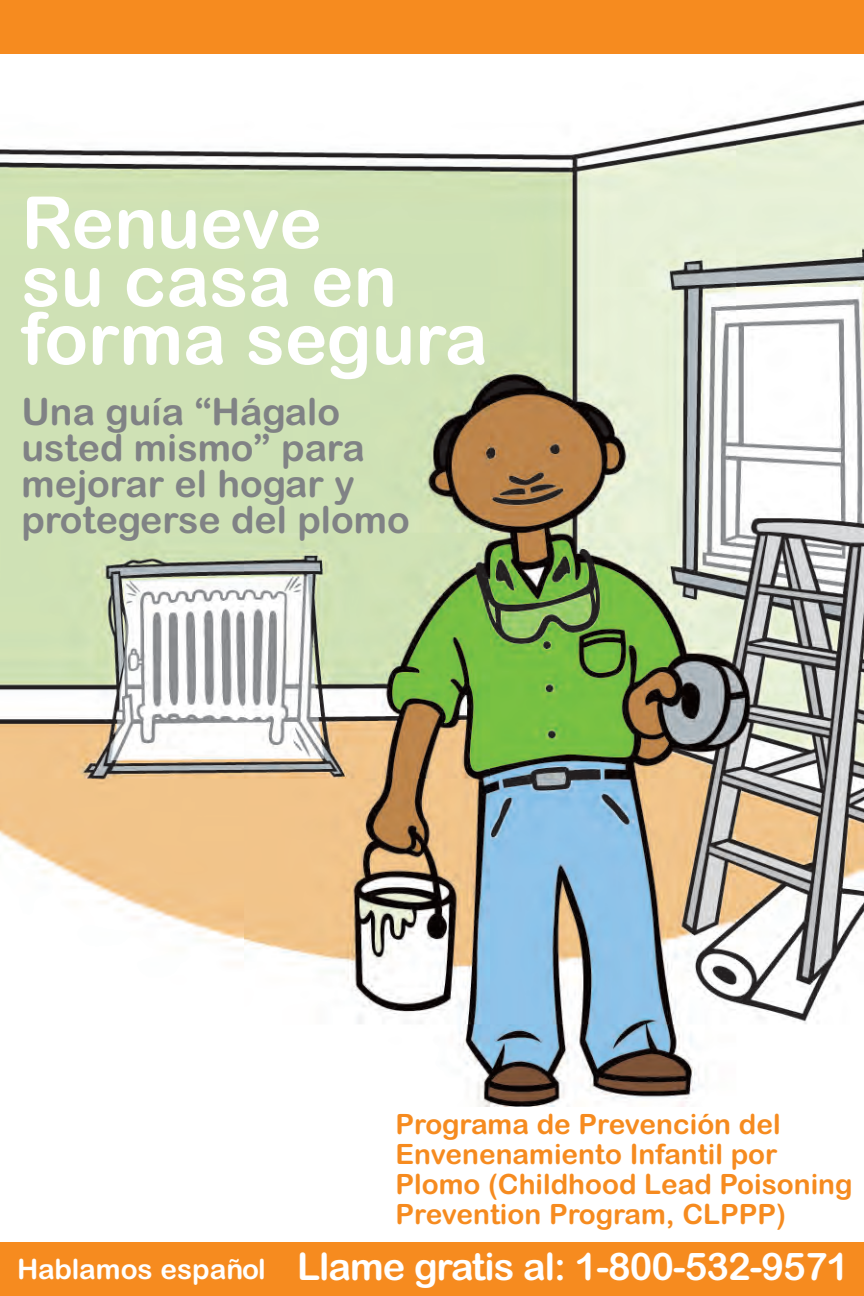
<style>
.page{position:relative;width:864px;height:1296px;background:#fff}
.page>*{position:absolute;margin:0;border:0;box-sizing:border-box;transform-origin:0 0}
.t1{font:72px/58px "Arial Rounded MT Bold";color:#fff}
.t2{font:38px "Arial Rounded MT Bold";letter-spacing:-.025em;color:#fff}
.t3{font:37.6px/36px "Arial Rounded MT Bold";color:#808285}
.t4{font:28px/30px "Arial Rounded MT Bold";color:#f68b1f}
.s1{font-size:28px}
</style>
<div class="page">
<img style="left:0;top:100px;width:864px;height:1007px">
<div style="left:0;top:0;width:864px;height:54px;background:#f68b1f"></div>
<div style="left:0;top:1242px;width:864px;height:54px;background:#f68b1f"></div>
<h1 class="t1" style="left:21px;top:194px;width:468px">Renueve<br>su casa en forma segura</h1>
<h3 class="t3" style="left:21px;top:394px;width:390px">Una guía “Hágalo usted mismo” para mejorar el hogar y protegerse del plomo</h3>
<p class="t4" style="left:396px;top:1109px;width:459px">Programa de Prevención del<br>Envenenamiento Infantil por<br>Plomo (Childhood Lead Poisoning<br>Prevention Program, CLPPP)</p>
<h2 class="t2" style="left:17px;top:1245px;width:834px"><span class="s1">Hablamos español</span> Llame gratis al: 1-800-532-9571</h2>
</div>
